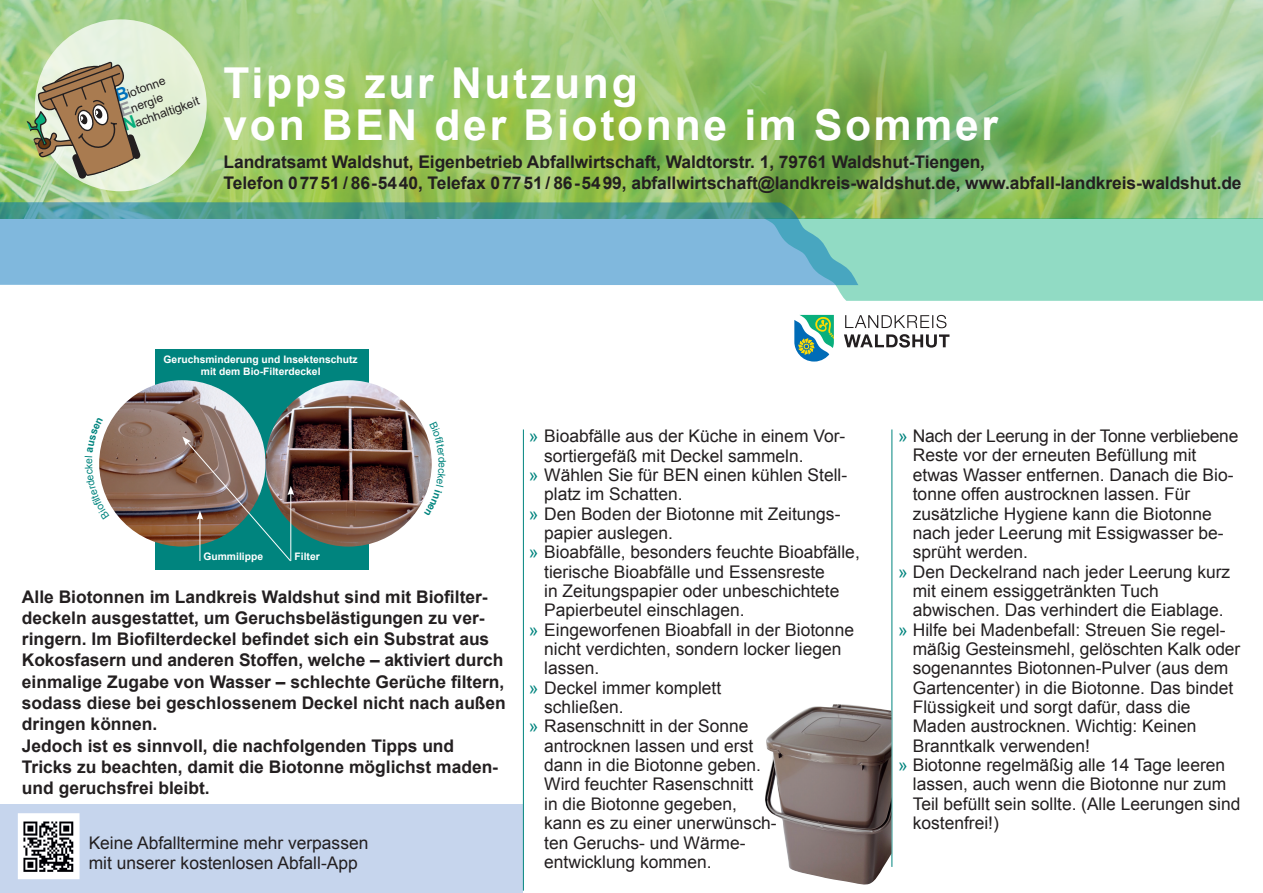
<style>
.page{position:relative;width:1263px;height:893px;background:#fff}
.page>*{position:absolute;margin:0;border:0;box-sizing:border-box;transform-origin:0 0}
.t1{font:700 42.6px/42.6px "Arial";letter-spacing:.065em;color:#fff}
.t2{font:17.4px/19.4px "Arial";color:#231f20}
.t3{font:700 17.4px/21.3px "Arial";color:#231f20}
.t4{font:12.15px/15.3px "Arial";color:#231f20}
.t5{font:700 10.35px/12.6px "Arial";color:#fff;text-align:center}
.s1{font-weight:700;font-size:18px;color:#0072bc}
.s2{font-weight:700;font-size:18px;color:#939598}
.s3{font-weight:700;font-size:18px;color:#09af7c}
.s4{color:#00847e}
</style>
<div class="page">
<div style="left:0;top:805px;width:523px;height:88px;background:#c6d5ed"></div>
<img style="left:21px;top:816px;width:56px;height:60px">
<div style="left:18px;top:813px;width:62px;height:66px;border:2px solid #fff"></div>
<hr style="left:891px;top:429px;width:1px;height:438px;background:#00847e">
<hr style="left:523px;top:429px;width:1px;height:462px;background:#00847e">
<img style="left:765px;top:704px;width:126px;height:181px">
<div style="left:155px;top:349px;width:213px;height:221px;background:#00847e"></div>
<img style="left:99px;top:380px;width:167px;height:167px;border-radius:83px">
<img style="left:265px;top:380px;width:167px;height:167px;border-radius:83px">
<img style="left:182px;top:437px;width:112px;height:125px">
<img style="left:0;top:0;width:1263px;height:218px">
<svg style="left:794px;top:315px;width:40px;height:47px"></svg>
<svg style="left:844px;top:334px;width:105px;height:14px"></svg>
<svg style="left:845px;top:315px;width:101px;height:13px"></svg>
<div style="left:35px;top:19px;width:172px;height:172px;background:#e5f1da;border-radius:50%"></div>
<svg style="left:15px;top:60px;width:126px;height:119px"></svg>
<div style="left:776px;top:218px;width:487px;height:83px;background:#91dbc4"></div>
<svg style="left:0;top:202px;width:858px;height:83px;background:#75b3ca"></svg>
<svg style="left:99px;top:424px;width:10px;height:79px"></svg>
<svg style="left:424px;top:429px;width:8px;height:69px"></svg>
<p class="t4" style="left:111px;top:92px;width:81px;rotate:-20deg"><span class="s1">B</span>iotonne<br><span class="s2">E</span>nergie<br><span class="s3">N</span>achhaltigkeit</p>
<h1 class="t1" style="left:224px;top:63px;width:776px">Tipps zur Nutzung<br>von BEN der Biotonne im Sommer</h1>
<p class="t3" style="left:224px;top:151px;width:1019px">Landratsamt Waldshut, Eigenbetrieb Abfallwirtschaft, Waldtorstr. 1, 79761 Waldshut-Tiengen,<br>Telefon 07751 / 86-5440, Telefax 07751 / 86-5499, abfallwirtschaft@landkreis-waldshut.de, www.abfall-landkreis-waldshut.de</p>
<p class="t5" style="left:164px;top:353px;width:196px">Geruchsminderung und Insektenschutz mit dem Bio-Filterdeckel</p>
<p class="t5" style="left:203px;top:550px;width:61px">Gummilippe</p>
<p class="t5" style="left:295px;top:550px;width:27px">Filter</p>
<p class="t3" style="left:22px;top:586px;width:485px">Alle Biotonnen im Landkreis Waldshut sind mit Biofilter&shy;deckeln ausgestattet, um Geruchsbelästigungen zu ver&shy;ringern. Im Biofilterdeckel befindet sich ein Substrat aus Kokosfasern und anderen Stoffen, welche – aktiviert durch einmalige Zugabe von Wasser – schlechte Gerüche filtern, sodass diese bei geschlossenem Deckel nicht nach außen dringen können.<br>Jedoch ist es sinnvoll, die nachfolgenden Tipps und Tricks zu beachten, damit die Biotonne möglichst maden&shy;und geruchsfrei bleibt.</p>
<p class="t2" style="left:89px;top:834px;width:281px">Keine Abfalltermine mehr verpassen mit unserer kostenlosen Abfall-App</p>
<p class="t2" style="left:529px;top:427px;width:318px"><span class="s4">»</span> Bioabfälle aus der Küche in einem Vor-</p>
<p class="t2" style="left:544px;top:446px;width:261px">sortiergefäß mit Deckel sammeln.</p>
<p class="t2" style="left:529px;top:465px;width:320px"><span class="s4">»</span> Wählen Sie für BEN einen kühlen Stell-</p>
<p class="t2" style="left:544px;top:485px;width:140px">platz im Schatten.</p>
<p class="t2" style="left:529px;top:504px;width:313px"><span class="s4">»</span> Den Boden der Biotonne mit Zeitungs-</p>
<p class="t2" style="left:544px;top:523px;width:130px">papier auslegen.</p>
<p class="t2" style="left:529px;top:543px;width:333px"><span class="s4">»</span> Bioabfälle, besonders feuchte Bioabfälle,</p>
<p class="t2" style="left:544px;top:562px;width:282px">tierische Bioabfälle und Essensreste</p>
<p class="t2" style="left:544px;top:581px;width:297px">in Zeitungspapier oder unbeschichtete</p>
<p class="t2" style="left:544px;top:601px;width:202px">Papierbeutel einschlagen.</p>
<p class="t2" style="left:529px;top:620px;width:327px"><span class="s4">»</span> Eingeworfenen Bioabfall in der Biotonne</p>
<p class="t2" style="left:544px;top:639px;width:299px">nicht verdichten, sondern locker liegen</p>
<p class="t2" style="left:544px;top:659px;width:57px">lassen.</p>
<p class="t2" style="left:529px;top:678px;width:194px"><span class="s4">»</span> Deckel immer komplett</p>
<p class="t2" style="left:544px;top:697px;width:81px">schließen.</p>
<p class="t2" style="left:529px;top:717px;width:221px"><span class="s4">»</span> Rasenschnitt in der Sonne</p>
<p class="t2" style="left:544px;top:736px;width:211px">antrocknen lassen und erst</p>
<p class="t2" style="left:544px;top:755px;width:218px">dann in die Biotonne geben.</p>
<p class="t2" style="left:544px;top:775px;width:211px">Wird feuchter Rasenschnitt</p>
<p class="t2" style="left:544px;top:794px;width:194px">in die Biotonne gegeben,</p>
<p class="t2" style="left:544px;top:813px;width:234px">kann es zu einer unerwünsch-</p>
<p class="t2" style="left:544px;top:833px;width:203px">ten Geruchs- und Wärme-</p>
<p class="t2" style="left:544px;top:852px;width:169px">entwicklung kommen.</p>
<p class="t2" style="left:898px;top:427px;width:342px"><span class="s4">»</span> Nach der Leerung in der Tonne verbliebene</p>
<p class="t2" style="left:913px;top:446px;width:285px">Reste vor der erneuten Befüllung mit</p>
<p class="t2" style="left:913px;top:465px;width:322px">etwas Wasser entfernen. Danach die Bio-</p>
<p class="t2" style="left:913px;top:485px;width:279px">tonne offen austrocknen lassen. Für</p>
<p class="t2" style="left:913px;top:504px;width:301px">zusätzliche Hygiene kann die Biotonne</p>
<p class="t2" style="left:913px;top:523px;width:312px">nach jeder Leerung mit Essigwasser be-</p>
<p class="t2" style="left:913px;top:543px;width:117px">sprüht werden.</p>
<p class="t2" style="left:898px;top:562px;width:334px"><span class="s4">»</span> Den Deckelrand nach jeder Leerung kurz</p>
<p class="t2" style="left:913px;top:581px;width:247px">mit einem essiggetränkten Tuch</p>
<p class="t2" style="left:913px;top:601px;width:312px">abwischen. Das verhindert die Eiablage.</p>
<p class="t2" style="left:898px;top:620px;width:329px"><span class="s4">»</span> Hilfe bei Madenbefall: Streuen Sie regel-</p>
<p class="t2" style="left:913px;top:639px;width:329px">mäßig Gesteinsmehl, gelöschten Kalk oder</p>
<p class="t2" style="left:913px;top:659px;width:317px">sogenanntes Biotonnen-Pulver (aus dem</p>
<p class="t2" style="left:913px;top:678px;width:322px">Gartencenter) in die Biotonne. Das bindet</p>
<p class="t2" style="left:913px;top:697px;width:279px">Flüssigkeit und sorgt dafür, dass die</p>
<p class="t2" style="left:913px;top:717px;width:285px">Maden austrocknen. Wichtig: Keinen</p>
<p class="t2" style="left:913px;top:736px;width:179px">Branntkalk verwenden!</p>
<p class="t2" style="left:898px;top:755px;width:329px"><span class="s4">»</span> Biotonne regelmäßig alle 14 Tage leeren</p>
<p class="t2" style="left:913px;top:775px;width:315px">lassen, auch wenn die Biotonne nur zum</p>
<p class="t2" style="left:913px;top:794px;width:329px">Teil befüllt sein sollte. (Alle Leerungen sind</p>
<p class="t2" style="left:913px;top:813px;width:88px">kostenfrei!)</p>
</div>
